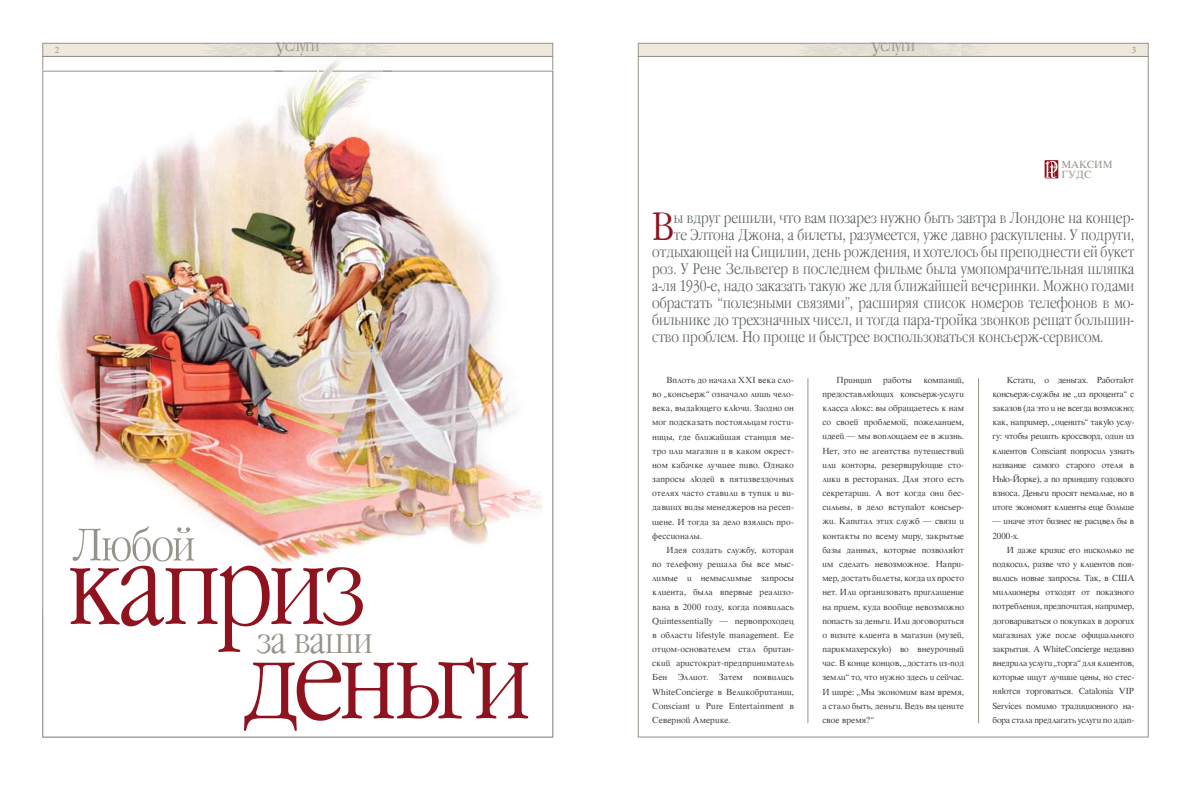
<style>
.page{position:relative;width:1191px;height:794px;background:#fff}
.page>*{position:absolute;margin:0;border:0;box-sizing:border-box;transform-origin:0 0}
.t1{font:126.9px "Garamond Narrow Plain";letter-spacing:-.03em;color:#8e131f}
.t2{font:50.6px "Garamond Narrow Plain";letter-spacing:-.02em;color:#969389}
.t3{font:44px "Garamond Narrow Plain";color:#8e131f}
.t4{font:42.7px "Garamond Narrow Plain";letter-spacing:-.015em;color:#969389}
.t5{font:19px "Garamond Narrow Plain";letter-spacing:-.03em;color:#969389}
.t6{font:17px "Garamond Narrow Plain";color:#58615e}
.t7{font:10px/10.2px "Tracia";color:#969389}
.t8{font:8.5px/14.2px "Tracia";letter-spacing:-.01em;color:#414142;text-align:justify}
.t9{font:8.5px "Tracia";color:#969389}
.s1{font-size:21.5px}
</style>
<div class="page">
<div style="left:43px;top:43px;width:510px;height:14px;background:#eee9dc;border:1px solid #969389"></div>
<svg style="left:200px;top:43px;width:196px;height:13px"></svg>
<div style="left:638px;top:43px;width:510px;height:14px;background:#eee9dc;border:1px solid #969389"></div>
<svg style="left:795px;top:43px;width:196px;height:13px"></svg>
<img style="left:58px;top:105px;width:484px;height:460px">
<img style="left:283px;top:60px;width:100px;height:47px">
<svg style="left:1044px;top:160px;width:14px;height:18px"></svg>
<hr style="left:978px;top:378px;width:1px;height:345px;background:#969389">
<hr style="left:807px;top:378px;width:1px;height:345px;background:#969389">
<hr style="left:275px;top:71px;width:42px;height:1px;background:#969389">
<hr style="left:332px;top:71px;width:60px;height:1px;background:#969389">
<p class="t9" style="left:55px;top:45px;width:6px">2</p>
<h3 class="t5" style="left:276px;top:36px;width:45px"><span class="s1">У</span>слуги</h3>
<h3 class="t5" style="left:871px;top:36px;width:45px"><span class="s1">У</span>слуги</h3>
<p class="t9" style="left:1132px;top:45px;width:6px">3</p>
<h2 class="t2" style="left:73px;top:519px;width:124px">Любой</h2>
<h1 class="t1" style="left:67px;top:519px;width:300px">каприз</h1>
<h3 class="t4" style="left:257px;top:617px;width:117px">за ваши</h3>
<h1 class="t1" style="left:242px;top:613px;width:290px">деньги</h1>
<p class="t7" style="left:1061px;top:159px;width:24px">Максим<br>Гудс</p>
<h3 class="t3" style="left:652px;top:204px;width:23px">В</h3>
<h3 class="t6" style="left:674px;top:209px;width:462px">ы вдруг решили, что вам позарез нужно быть завтра в Лондоне на концер-</h3>
<h3 class="t6" style="left:674px;top:226px;width:462px">те Элтона Джона, а билеты, разумеется, уже давно раскуплены. У подруги,</h3>
<h3 class="t6" style="left:652px;top:243px;width:483px">отдыхающей на Сицилии, день рождения, и хотелось бы преподнести ей букет</h3>
<h3 class="t6" style="left:652px;top:260px;width:483px">роз. У Рене Зельвегер в последнем фильме была умопомрачительная шляпка</h3>
<h3 class="t6" style="left:652px;top:277px;width:483px">а-ля 1930-е, надо заказать такую же для ближайшей вечеринки. Можно годами</h3>
<h3 class="t6" style="left:652px;top:294px;width:483px">обрастать “полезными связями”, расширяя список номеров телефонов в мо-</h3>
<h3 class="t6" style="left:652px;top:311px;width:483px">бильнике до трехзначных чисел, и тогда пара-тройка звонков решат большин-</h3>
<h3 class="t6" style="left:652px;top:328px;width:453px">ство проблем. Но проще и быстрее воспользоваться консьерж-сервисом.</h3>
<p class="t8" style="left:652px;top:373px;width:143px;text-indent:14px">Вплоть до начала XXI века сло&shy;во “консьерж” означало лишь чело&shy;века, выдающего ключи. Заодно он мог подсказать постояльцам гости&shy;ницы, где ближайшая станция ме&shy;тро или магазин и в каком окрест&shy;ном кабачке лучшее пиво. Однако запросы людей в пятизвездочных отелях часто ставили в тупик и ви&shy;давших виды менеджеров на ресеп&shy;шене. И тогда за дело взялись про&shy;фессионалы.</p>
<p class="t8" style="left:652px;top:543px;width:143px;text-indent:14px">Идея создать службу, которая по телефону решала бы все мыс&shy;лимые и немыслимые запросы клиента, была впервые реализо&shy;вана в 2000 году, когда появилась Quintessentially — первопроходец в области lifestyle management. Ее отцом-основателем стал британ&shy;ский аристократ-предприниматель Бен Эллиот. Затем появились WhiteConcierge в Великобритании, Consciant и Pure Entertainment в Северной Америке.</p>
<p class="t8" style="left:822px;top:373px;width:143px;text-indent:101px">компаний, предоставляющих консьерж-услуги класса люкс: вы обращаетесь к нам со своей проблемой, пожеланием, идеей — мы воплощаем ее в жизнь.<br>Нет, это не агентства путешествий или конторы, резервирующие сто&shy;лики в ресторанах. Для этого есть секретарши. А вот когда они бес&shy;сильны, в дело вступают консьер&shy;жи. Капитал этих служб — связи и контакты по всему миру, закрытые базы данных, которые позволяют им сделать невозможное. Напри&shy;мер, достать билеты, когда их просто нет. Или организовать приглашение на прием, куда вообще невозможно попасть за деньги. Или договориться о визите клиента в магазин (музей, парикмахерскую) во внеурочный час. В конце концов, “достать из-под земли” то, что нужно здесь и сейчас.<br>И шире: “Мы экономим вам время, а стало быть, деньги. Ведь вы цените свое время?”</p>
<p class="t8" style="left:992px;top:372px;width:143px;text-indent:14px">Кстати, о деньгах. Работают консьерж-службы не “из процента” с заказов (да это и не всегда возможно; как, например, “оценить” такую услу&shy;гу: чтобы решить кроссворд, один из клиентов Consciant попросил узнать название самого старого отеля в Нью-Йорке), а по принципу годового взноса. Деньги просят немалые, но в итоге экономят клиенты еще больше</p>
<p class="t8" style="left:836px;top:373px;width:37px">Принцип</p>
<p class="t8" style="left:883px;top:373px;width:30px">работы</p>
<p class="t8" style="left:992px;top:514px;width:143px">— иначе этот бизнес не расцвел бы в<br>2000-х.</p>
<p class="t8" style="left:992px;top:542px;width:143px;text-indent:14px">И даже кризис его нисколько не подкосил, разве что у клиентов поя&shy;вились новые запросы. Так, в США миллионеры отходят от показного потребления, предпочитая, например, договариваться о покупках в дорогих магазинах уже после официального закрытия. А WhiteConcierge недавно внедрила услуги “торга” для клиентов, которые ищут лучшие цены, но стес&shy;няются торговаться. Catalonia VIP Services помимо традиционного на&shy;бора стала предлагать услуги по адап-</p>
</div>
